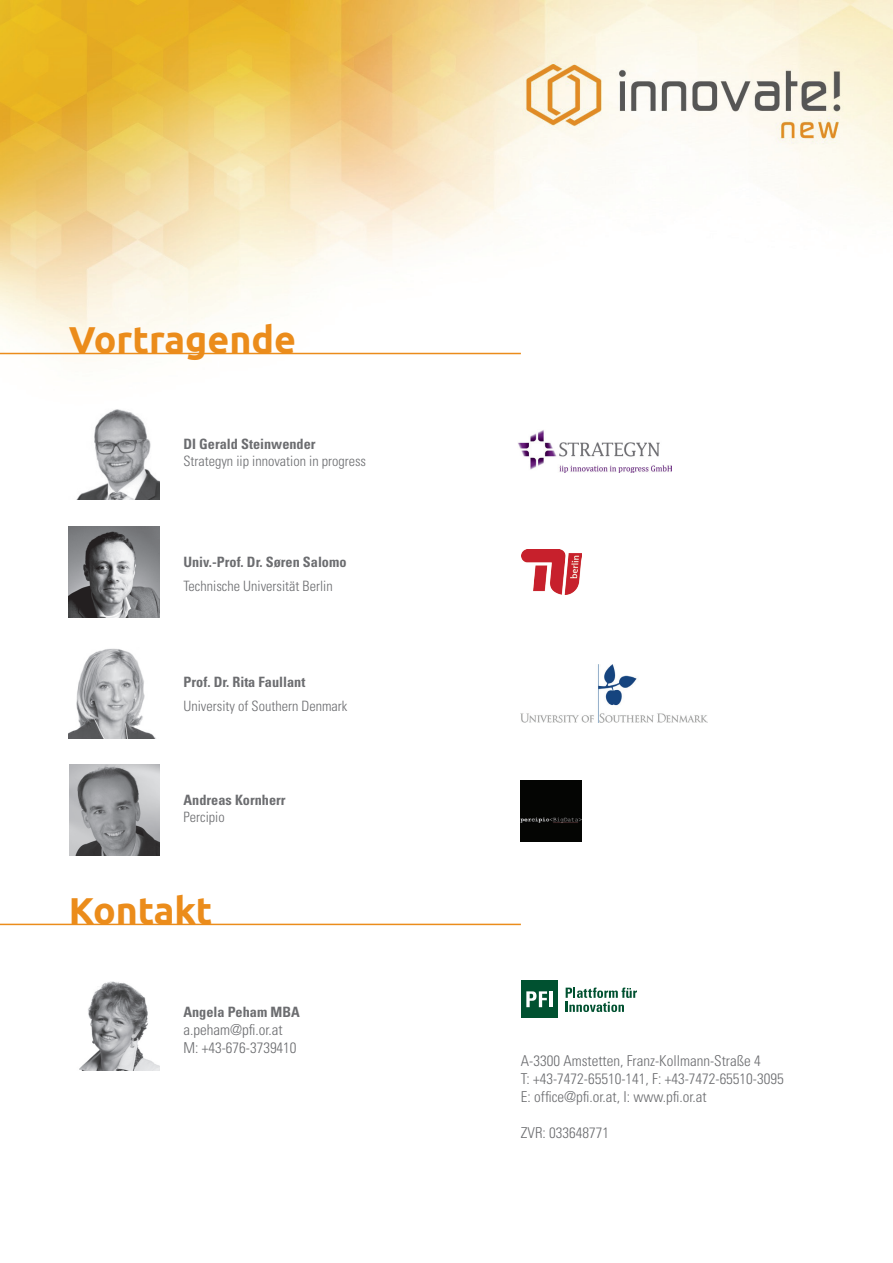
<style>
.page{position:relative;width:893px;height:1263px;background:#fff}
.page>*{position:absolute;margin:0;border:0;box-sizing:border-box;transform-origin:0 0}
.t1{font:700 37.5px "Ubuntu";color:#eb8c1b}
.t2{font:300 condensed 15px/18px "Univers LT Std";color:#6c6d70}
.t3{font:300 condensed 14.25px "Univers LT Std";color:#6c6d70}
.t4{font:700 condensed 14.25px "Univers LT Std";color:#6c6d70}
</style>
<div class="page">
<img style="left:0;top:0;width:893px;height:548px">
<img style="left:79px;top:981px;width:80px;height:89px">
<img style="left:69px;top:409px;width:90px;height:90px">
<hr style="left:0;top:353px;width:521px;height:1px;background:#eb8c1b">
<img style="left:69px;top:527px;width:90px;height:90px">
<img style="left:69px;top:765px;width:90px;height:90px">
<div style="left:520px;top:780px;width:62px;height:62px;background:#040503"></div>
<img style="left:518px;top:430px;width:154px;height:43px">
<img style="left:69px;top:648px;width:87px;height:90px">
<img style="left:520px;top:665px;width:187px;height:57px">
<hr style="left:0;top:924px;width:521px;height:1px;background:#eb8c1b">
<svg style="left:566px;top:987px;width:71px;height:25px"></svg>
<div style="left:521px;top:981px;width:37px;height:37px;background:#005130"></div>
<svg style="left:526px;top:991px;width:21px;height:16px"></svg>
<hr style="left:549px;top:991px;width:3px;height:16px;background:#fff">
<img style="left:521px;top:550px;width:61px;height:45px">
<h1 class="t1" style="left:69px;top:317px;width:229px">Vortragende</h1>
<p class="t4" style="left:183px;top:435px;width:134px">DI Gerald Steinwender</p>
<p class="t3" style="left:183px;top:453px;width:184px">Strategyn iip innovation in progress</p>
<p class="t4" style="left:183px;top:553px;width:165px">Univ.-Prof. Dr. Søren Salomo</p>
<p class="t3" style="left:183px;top:577px;width:151px">Technische Universität Berlin</p>
<p class="t4" style="left:184px;top:673px;width:123px">Prof. Dr. Rita Faullant</p>
<p class="t3" style="left:184px;top:697px;width:165px">University of Southern Denmark</p>
<p class="t4" style="left:184px;top:791px;width:104px">Andreas Kornherr</p>
<p class="t3" style="left:184px;top:809px;width:43px">Percipio</p>
<h1 class="t1" style="left:69px;top:888px;width:145px">Kontakt</h1>
<p class="t4" style="left:183px;top:1003px;width:118px">Angela Peham MBA</p>
<p class="t2" style="left:183px;top:1020px;width:115px">a.peham@pfi.or.at<br>M: +43-676-3739410</p>
<p class="t2" style="left:521px;top:1051px;width:264px">A-3300 Amstetten, Franz-Kollmann-Straße 4<br>T: +43-7472-65510-141, F: +43-7472-65510-3095<br>E: office@pfi.or.at, I: www.pfi.or.at</p>
<p class="t2" style="left:521px;top:1123px;width:90px">ZVR: 033648771</p>
</div>
